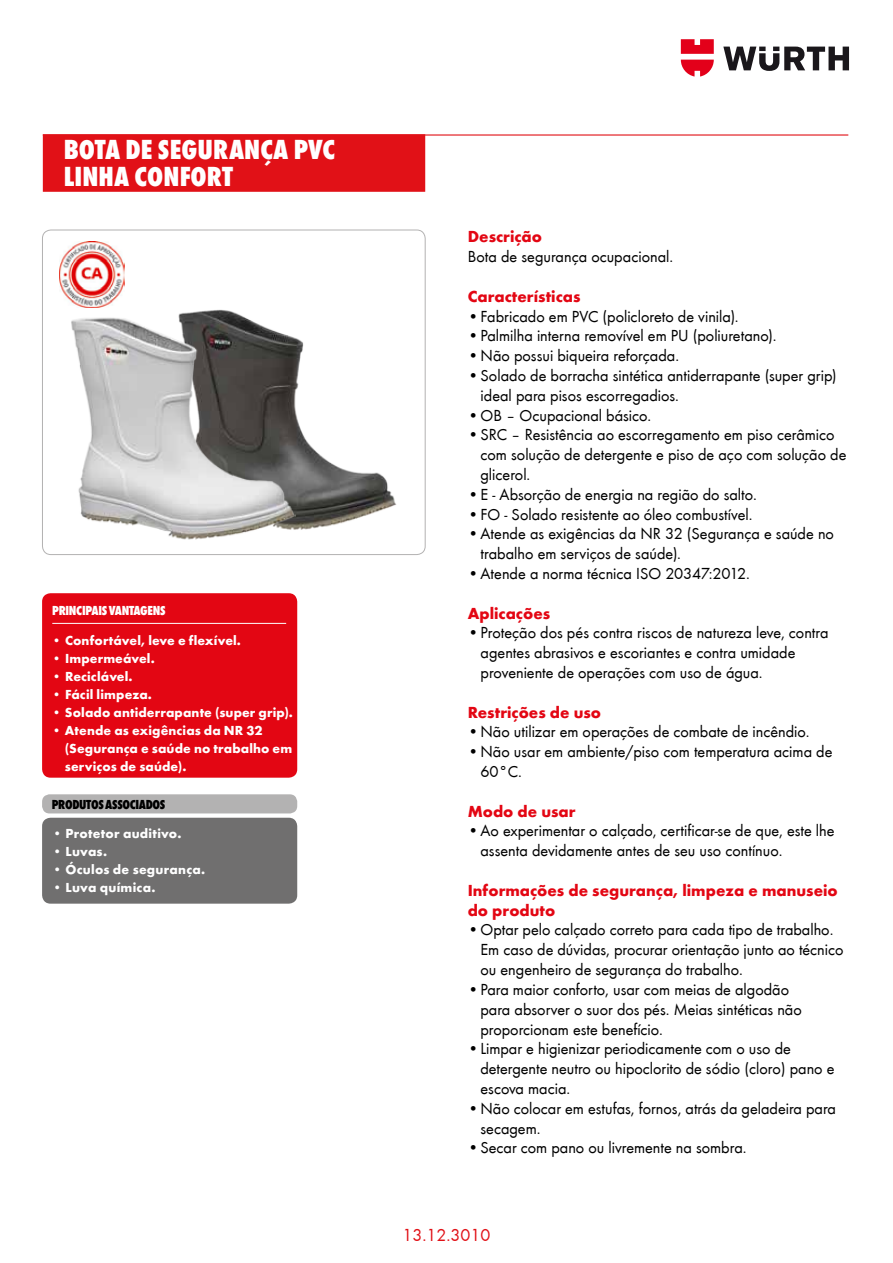
<style>
.page{position:relative;width:893px;height:1263px;background:#fff}
.page>*{position:absolute;margin:0;border:0;box-sizing:border-box;transform-origin:0 0}
.t1{font:800 condensed 28.5px/27px "Wuerth";color:#fff}
.t2{font:18px "Wuerth";color:#e11117}
.t3{font:16.5px/19.8px "Wuerth";color:#000}
.t4{font:700 16.5px/19.8px "Wuerth";color:#e30613}
.t5{font:700 13.5px/18px "Wuerth";letter-spacing:.01em;color:#fff}
.t6{font:800 condensed 13.5px "Wuerth";letter-spacing:-.025em;color:#fff}
.t7{font:800 condensed 13.5px "Wuerth";letter-spacing:-.025em;color:#000}
</style>
<div class="page">
<hr style="left:43px;top:134px;width:805px;height:2px;background:#e11117">
<div style="left:43px;top:134px;width:382px;height:58px;background:#e11117;border:2px solid #e11117"></div>
<svg style="left:723px;top:47px;width:126px;height:24px"></svg>
<svg style="left:681px;top:39px;width:33px;height:38px"></svg>
<div style="left:42px;top:230px;width:384px;height:325px;border:1px solid #b3b2b2;border-radius:9px"></div>
<div style="left:42px;top:593px;width:255px;height:185px;background:#e30613;border-radius:9px"></div>
<hr style="left:52px;top:623px;width:234px;height:1px;background:#fff">
<div style="left:42px;top:818px;width:255px;height:86px;background:#706f6f;border-radius:9px"></div>
<div style="left:42px;top:794px;width:255px;height:19px;background:#b3b2b2;border-radius:7px"></div>
<img style="left:60px;top:242px;width:65px;height:65px">
<img style="left:179px;top:309px;width:218px;height:221px">
<img style="left:71px;top:314px;width:224px;height:226px">
<h1 class="t1" style="left:64px;top:134px;width:273px">BOTA DE SEGURANÇA PVC<br>LINHA CONFORT</h1>
<p class="t6" style="left:52px;top:601px;width:115px">PRINCIPAIS VANTAGENS</p>
<p class="t5" style="left:52px;top:630px;width:190px">• Confortável, leve e flexível.</p>
<p class="t5" style="left:52px;top:648px;width:104px">• Impermeável.</p>
<p class="t5" style="left:52px;top:666px;width:82px">• Reciclável.</p>
<p class="t5" style="left:52px;top:684px;width:101px">• Fácil limpeza.</p>
<p class="t5" style="left:52px;top:702px;width:242px">• Solado antiderrapante (super grip).</p>
<p class="t5" style="left:65px;top:720px;width:229px;text-indent:-13px">• Atende as exigências da NR 32 (Segurança e saúde no trabalho em serviços de saúde).</p>
<p class="t7" style="left:52px;top:795px;width:115px">PRODUTOS ASSOCIADOS</p>
<p class="t5" style="left:53px;top:823px;width:130px">• Protetor auditivo.</p>
<p class="t5" style="left:53px;top:841px;width:56px">• Luvas.</p>
<p class="t5" style="left:53px;top:859px;width:154px">• Óculos de segurança.</p>
<p class="t5" style="left:53px;top:877px;width:104px">• Luva química.</p>
<p class="t4" style="left:468px;top:226px;width:76px">Descrição</p>
<p class="t3" style="left:468px;top:246px;width:207px">Bota de segurança ocupacional.</p>
<p class="t4" style="left:468px;top:285px;width:114px">Características</p>
<p class="t3" style="left:468px;top:305px;width:272px">•Fabricado em PVC (policloreto de vinila).</p>
<p class="t3" style="left:468px;top:325px;width:310px">•Palmilha interna removível em PU (poliuretano).</p>
<p class="t3" style="left:468px;top:345px;width:213px">•Não possui biqueira reforçada.</p>
<p class="t3" style="left:480px;top:365px;width:358px;text-indent:-13px">•Solado de borracha sintética antiderrapante (super grip) ideal para pisos escorregadios.</p>
<p class="t3" style="left:468px;top:404px;width:185px">•OB – Ocupacional básico.</p>
<p class="t3" style="left:480px;top:424px;width:367px;text-indent:-13px">•SRC – Resistência ao escorregamento em piso cerâmico com solução de detergente e piso de aço com solução de glicerol.</p>
<p class="t3" style="left:468px;top:484px;width:291px">•E - Absorção de energia na região do salto.</p>
<p class="t3" style="left:468px;top:503px;width:286px">•FO - Solado resistente ao óleo combustível.</p>
<p class="t3" style="left:480px;top:523px;width:355px;text-indent:-13px">•Atende as exigências da NR 32 (Segurança e saúde no trabalho em serviços de saúde).</p>
<p class="t3" style="left:468px;top:563px;width:284px">•Atende a norma técnica ISO 20347:2012.</p>
<p class="t4" style="left:468px;top:602px;width:84px">Aplicações</p>
<p class="t3" style="left:480px;top:622px;width:350px;text-indent:-13px">•Proteção dos pés contra riscos de natureza leve, contra agentes abrasivos e escoriantes e contra umidade proveniente de operações com uso de água.</p>
<p class="t4" style="left:468px;top:701px;width:135px">Restrições de uso</p>
<p class="t3" style="left:468px;top:721px;width:343px">•Não utilizar em operações de combate de incêndio.</p>
<p class="t3" style="left:480px;top:741px;width:353px;text-indent:-13px">•Não usar em ambiente/piso com temperatura acima de<br>60°C.</p>
<p class="t4" style="left:468px;top:800px;width:109px">Modo de usar</p>
<p class="t3" style="left:480px;top:820px;width:356px;text-indent:-13px">•Ao experimentar o calçado, certificar-se de que, este lhe assenta devidamente antes de seu uso contínuo.</p>
<p class="t4" style="left:468px;top:879px;width:372px">Informações de segurança, limpeza e manuseio do produto</p>
<p class="t3" style="left:480px;top:919px;width:364px;text-indent:-13px">•Optar pelo calçado correto para cada tipo de trabalho.<br>Em caso de dúvidas, procurar orientação junto ao técnico ou engenheiro de segurança do trabalho.</p>
<p class="t3" style="left:480px;top:979px;width:323px;text-indent:-13px">•Para maior conforto, usar com meias de algodão para absorver o suor dos pés. Meias sintéticas não proporcionam este benefício.</p>
<p class="t3" style="left:480px;top:1038px;width:355px;text-indent:-13px">•Limpar e higienizar periodicamente com o uso de detergente neutro ou hipoclorito de sódio (cloro) pano e escova macia.</p>
<p class="t3" style="left:480px;top:1097px;width:357px;text-indent:-13px">•Não colocar em estufas, fornos, atrás da geladeira para secagem.</p>
<p class="t3" style="left:468px;top:1137px;width:280px">•Secar com pano ou livremente na sombra.</p>
<p class="t2" style="left:403px;top:1223px;width:89px">13.12.3010</p>
</div>
